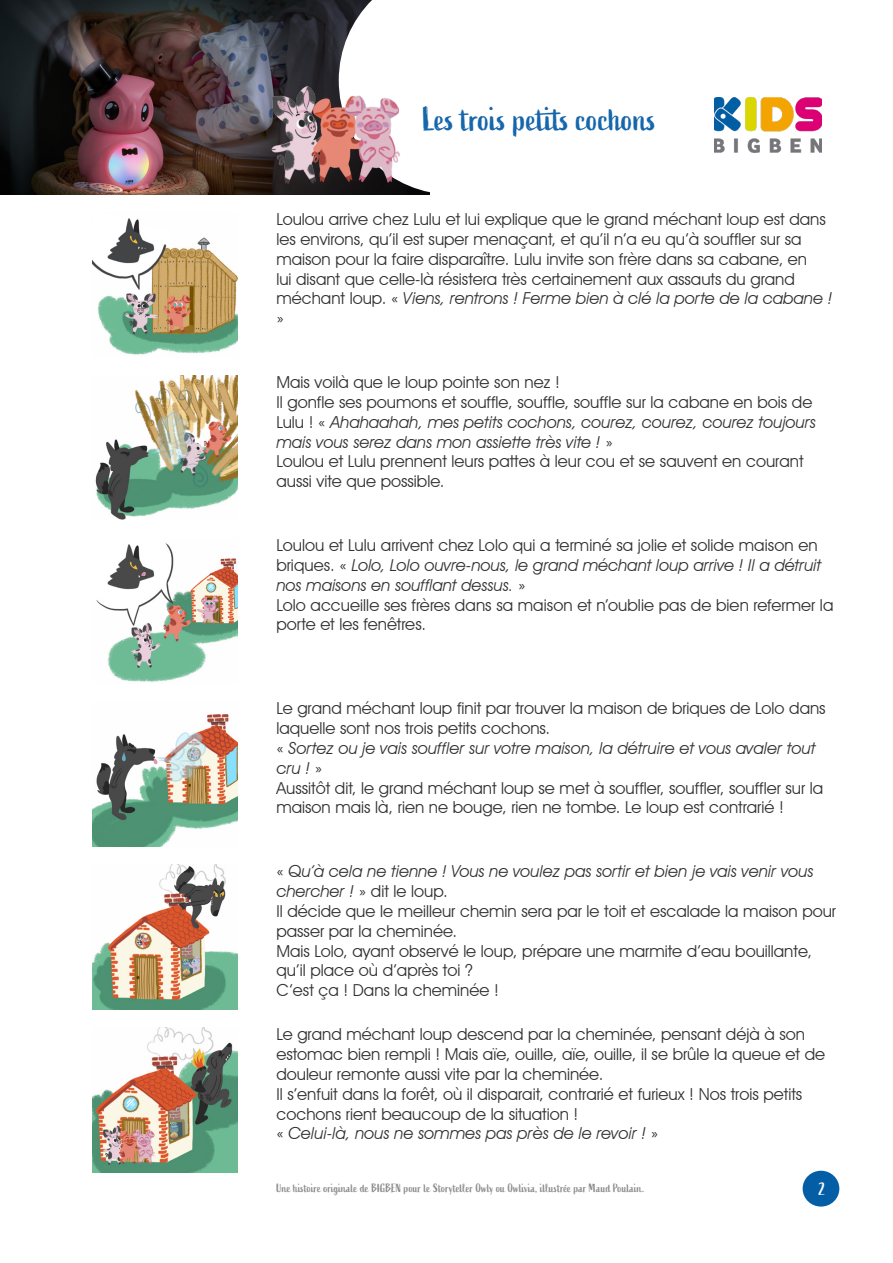
<style>
.page{position:relative;width:893px;height:1263px;background:#fff}
.page>*{position:absolute;margin:0;border:0;box-sizing:border-box;transform-origin:0 0}
.t1{font:33px "Active";color:#1666ab}
.t2{font:18px "Active";color:#fff}
.t3{font:16.5px/19.8px "Avant Garde IT Cby BT";color:#323232}
.t4{font:italic 16.5px/19.8px "Avant Garde IT Cby BT";color:#323232}
.t5{font:12px "Active";color:#8c8c8c}
.s1{font-style:italic}
.s2{font-style:normal}
</style>
<div class="page">
<img style="left:93px;top:218px;width:145px;height:137px">
<img style="left:95px;top:376px;width:143px;height:144px">
<img style="left:96px;top:543px;width:142px;height:139px">
<img style="left:93px;top:714px;width:145px;height:133px">
<img style="left:93px;top:865px;width:145px;height:145px">
<img style="left:93px;top:1028px;width:145px;height:145px">
<img style="left:0;top:0;width:339px;height:195px">
<svg style="left:339px;top:0;width:91px;height:195px"></svg>
<img style="left:714px;top:97px;width:107px;height:56px">
<img style="left:259px;top:82px;width:147px;height:110px">
<div style="left:803px;top:1171px;width:36px;height:35px;background:#035ea5;border-radius:50%"></div>
<p class="t1" style="left:423px;top:100px;width:235px">Les trois petits cochons</p>
<p class="t3" style="left:276px;top:209px;width:558px">Loulou arrive chez Lulu et lui explique que le grand méchant loup est dans les environs, qu’il est super menaçant, et qu’il n’a eu qu’à souffler sur sa maison pour la faire disparaître. Lulu invite son frère dans sa cabane, en<br>lui disant que celle-là résistera très certainement aux assauts du grand méchant loup. « <span class="s1">Viens, rentrons ! Ferme bien à clé la porte de la cabane ! </span>»</p>
<p class="t3" style="left:276px;top:372px;width:285px">Mais voilà que le loup pointe son nez !</p>
<p class="t4" style="left:276px;top:392px;width:541px"><span class="s2">Il gonfle ses poumons et souffle, souffle, souffle sur la cabane en bois de<br>Lulu ! «</span> Ahahaahah, mes petits cochons, courez, courez, courez toujours mais vous serez dans mon assiette très vite ! <span class="s2">»</span></p>
<p class="t3" style="left:276px;top:451px;width:529px">Loulou et Lulu prennent leurs pattes à leur cou et se sauvent en courant aussi vite que possible.</p>
<p class="t4" style="left:276px;top:535px;width:546px"><span class="s2">Loulou et Lulu arrivent chez Lolo qui a terminé sa jolie et solide maison en briques. «</span> Lolo, Lolo ouvre-nous, le grand méchant loup arrive ! Il a détruit nos maisons en soufflant dessus. <span class="s2">»</span></p>
<p class="t3" style="left:276px;top:595px;width:558px">Lolo accueille ses frères dans sa maison et n’oublie pas de bien refermer la porte et les fenêtres.</p>
<p class="t3" style="left:276px;top:698px;width:551px">Le grand méchant loup finit par trouver la maison de briques de Lolo dans laquelle sont nos trois petits cochons.</p>
<p class="t4" style="left:276px;top:738px;width:540px"><span class="s2">«</span> Sortez ou je vais souffler sur votre maison, la détruire et vous avaler tout cru ! <span class="s2">»</span></p>
<p class="t3" style="left:276px;top:778px;width:548px">Aussitôt dit, le grand méchant loup se met à souffler, souffler, souffler sur la maison mais là, rien ne bouge, rien ne tombe. Le loup est contrarié !</p>
<p class="t4" style="left:276px;top:861px;width:538px"><span class="s2">«</span> Qu’à cela ne tienne ! Vous ne voulez pas sortir et bien je vais venir vous chercher ! <span class="s2">» dit le loup.</span></p>
<p class="t3" style="left:276px;top:901px;width:561px">Il décide que le meilleur chemin sera par le toit et escalade la maison pour passer par la cheminée.</p>
<p class="t3" style="left:276px;top:941px;width:537px">Mais Lolo, ayant observé le loup, prépare une marmite d’eau bouillante, qu’il place où d’après toi ?</p>
<p class="t3" style="left:276px;top:980px;width:224px">C’est ça ! Dans la cheminée !</p>
<p class="t3" style="left:276px;top:1024px;width:550px">Le grand méchant loup descend par la cheminée, pensant déjà à son estomac bien rempli ! Mais aïe, ouille, aïe, ouille, il se brûle la queue et de douleur remonte aussi vite par la cheminée.</p>
<p class="t3" style="left:276px;top:1084px;width:527px">Il s’enfuit dans la forêt, où il disparait, contrarié et furieux ! Nos trois petits cochons rient beaucoup de la situation !</p>
<p class="t4" style="left:276px;top:1123px;width:384px"><span class="s2">«</span> Celui-là, nous ne sommes pas près de le revoir ! <span class="s2">»</span></p>
<p class="t5" style="left:276px;top:1182px;width:370px">Une histoire originale de BIGBEN pour le Storyteller Owly ou Owlivia, illustrée par Maud Poulain.</p>
<p class="t2" style="left:819px;top:1179px;width:8px">2</p>
</div>
